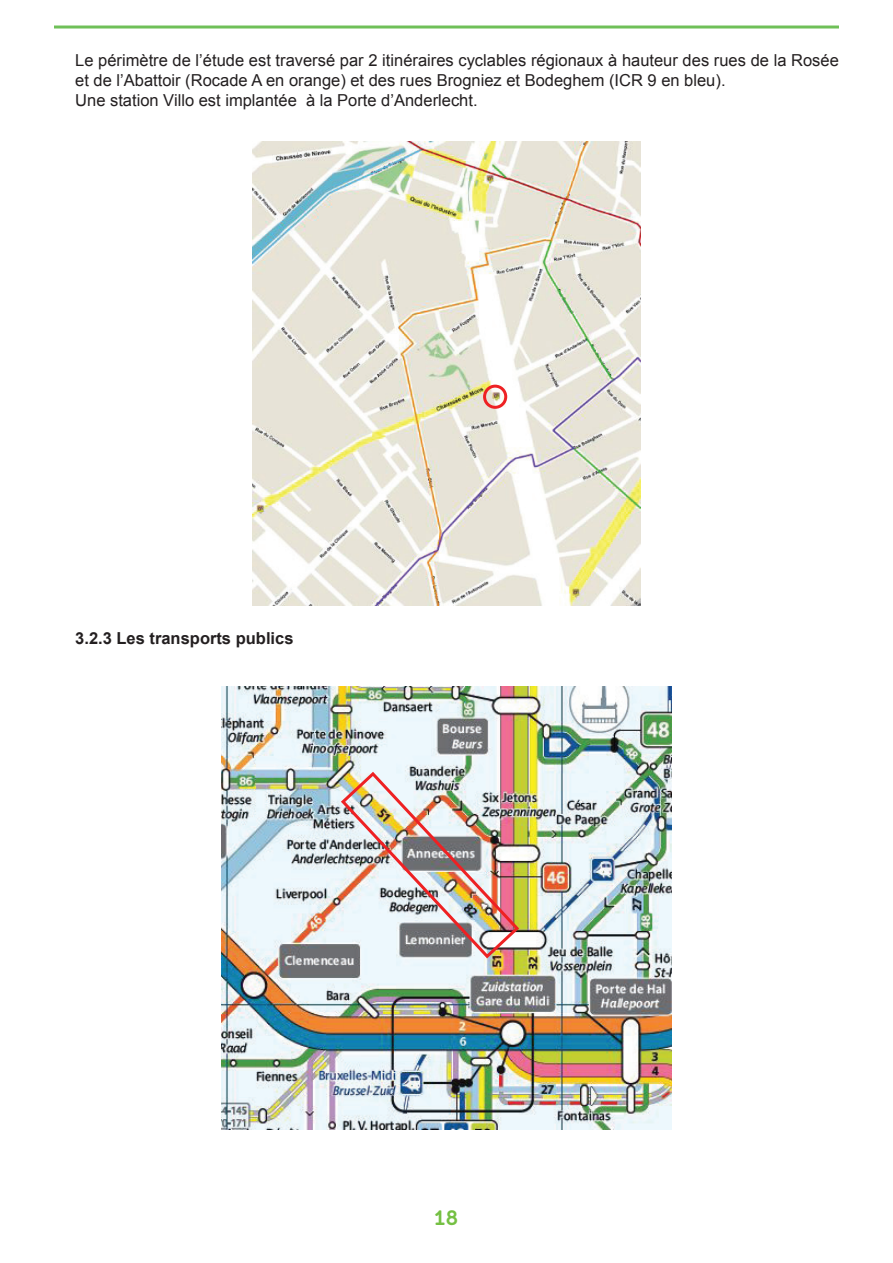
<style>
.page{position:relative;width:893px;height:1263px;background:#fff}
.page>*{position:absolute;margin:0;border:0;box-sizing:border-box;transform-origin:0 0}
.t1{font:700 21px "Merkury";color:#75c043}
.t2{font:16.5px/19.8px "Arial";color:#231f20}
.t3{font:700 16.5px "Arial";color:#231f20}
</style>
<div class="page">
<img style="left:222px;top:686px;width:449px;height:443px">
<img style="left:339px;top:770px;width:182px;height:190px">
<hr style="left:54px;top:26px;width:785px;height:3px;background:#6fc058">
<img style="left:253px;top:141px;width:387px;height:465px">
<div style="left:483px;top:385px;width:24px;height:24px;border:3px solid #ee2123;border-radius:50%"></div>
<p class="t2" style="left:75px;top:50px;width:765px">Le périmètre de l’étude est traversé par 2 itinéraires cyclables régionaux à hauteur des rues de la Rosée et de l’Abattoir (Rocade A en orange) et des rues Brogniez et Bodeghem (ICR 9 en bleu).<br>Une station Villo est implantée à la Porte d’Anderlecht.</p>
<p class="t3" style="left:75px;top:627px;width:220px">3.2.3 Les transports publics</p>
<p class="t1" style="left:434px;top:1202px;width:25px">18</p>
</div>
